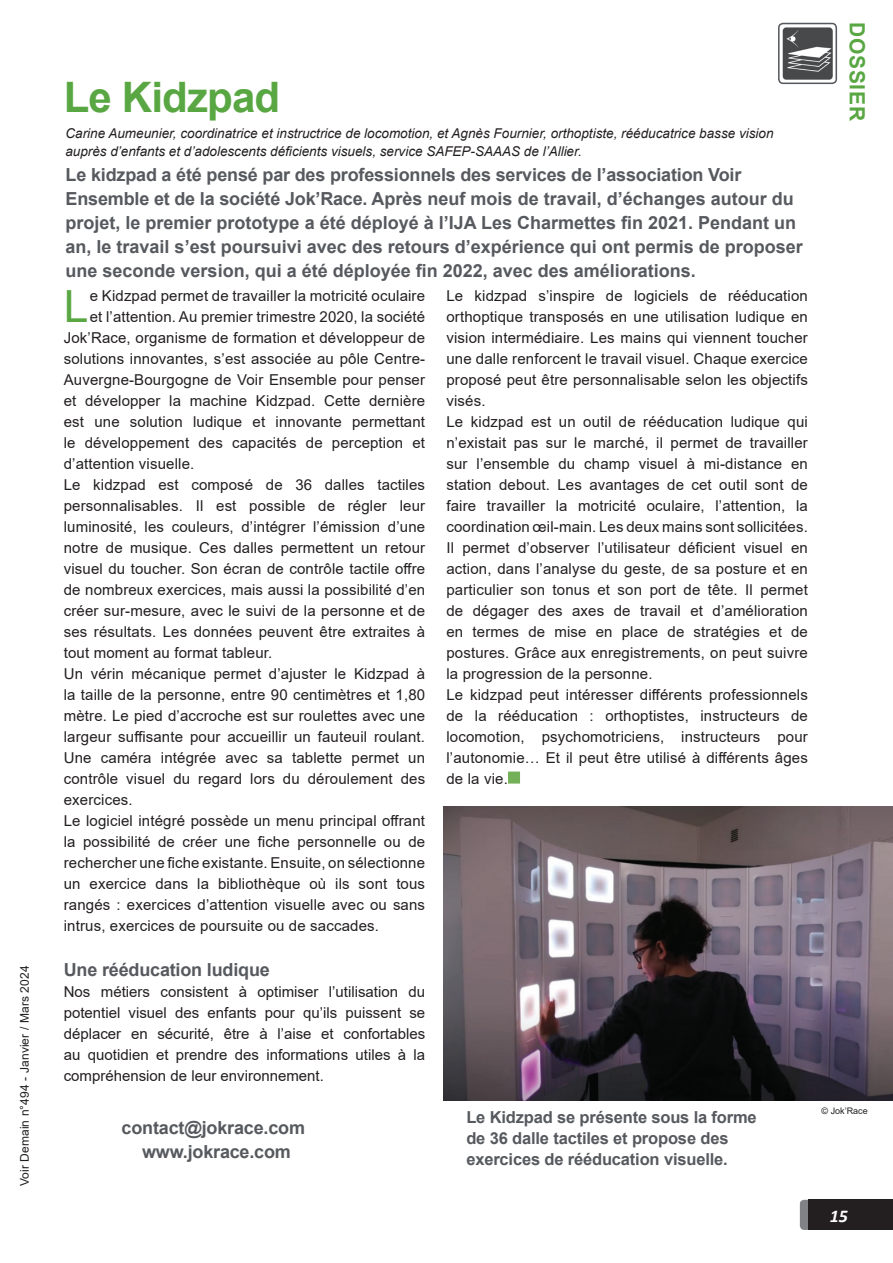
<style>
.page{position:relative;width:893px;height:1263px;background:#fff}
.page>*{position:absolute;margin:0;border:0;box-sizing:border-box;transform-origin:0 0}
.t1{font:44.4px "Arial";color:#59a743}
.t2{font:700 42px "Arial";letter-spacing:-.02em;color:#59a743}
.t3{font:700 21px "Arial";letter-spacing:.035em;color:#59a743}
.t4{font:700 18px/24px "Arial";color:#56595e}
.t5{font:italic 700 18px "Calibri";color:#fff}
.t6{font:700 16.5px/21px "Arial";letter-spacing:-.01em;color:#56595e}
.t7{font:15px/21px "Arial";letter-spacing:.01em;color:#231f20;text-align:justify}
.t8{font:italic 13.5px/18px "Arial";color:#231f20}
.t9{font:12px "Arial";letter-spacing:.01em;color:#231f20}
.t10{font:9px "Arial";color:#231f20}
</style>
<div class="page">
<svg style="left:800px;top:1200px;width:9px;height:30px"></svg>
<div style="left:809px;top:1200px;width:84px;height:30px;background:#231f20"></div>
<img style="left:782px;top:27px;width:51px;height:53px">
<div style="left:778px;top:23px;width:59px;height:61px;border:2px solid #56595e;border-radius:4px"></div>
<img style="left:443px;top:806px;width:450px;height:294px">
<div style="left:508px;top:771px;width:12px;height:12px;background:#74b057;border:1px solid #74b057"></div>
<p class="t9" style="left:16px;top:1186px;width:222px;rotate:-90deg">Voir Demain n°494 - Janvier / Mars 2024</p>
<h2 class="t2" style="left:64px;top:67px;width:218px">Le Kidzpad</h2>
<p class="t8" style="left:65px;top:124px;width:710px">Carine Aumeunier, coordinatrice et instructrice de locomotion, et Agnès Fournier, orthoptiste, rééducatrice basse vision auprès d’enfants et d’adolescents déficients visuels, service SAFEP-SAAAS de l’Allier.</p>
<p class="t4" style="left:66px;top:163px;width:739px">Le kidzpad a été pensé par des professionnels des services de l’association Voir Ensemble et de la société Jok’Race. Après neuf mois de travail, d’échanges autour du projet, le premier prototype a été déployé à l’IJA Les Charmettes fin 2021. Pendant un an, le travail s’est poursuivi avec des retours d’expérience qui ont permis de proposer une seconde version, qui a été déployée fin 2022, avec des améliorations.</p>
<h1 class="t1" style="left:64px;top:275px;width:26px">L</h1>
<p class="t7" style="left:90px;top:285px;width:337px">e Kidzpad permet de travailler la motricité oculaire</p>
<p class="t7" style="left:446px;top:285px;width:363px;text-align:left">Le kidzpad s’inspire de logiciels de rééducation orthoptique transposés en une utilisation ludique en vision intermédiaire. Les mains qui viennent toucher une dalle renforcent le travail visuel. Chaque exercice proposé peut être personnalisable selon les objectifs visés.<br>Le kidzpad est un outil de rééducation ludique qui n’existait pas sur le marché, il permet de travailler sur l’ensemble du champ visuel à mi-distance en station debout. Les avantages de cet outil sont de faire travailler la motricité oculaire, l’attention, la coordination œil-main. Les deux mains sont sollicitées.<br>Il permet d’observer l’utilisateur déficient visuel en action, dans l’analyse du geste, de sa posture et en particulier son tonus et son port de tête. Il permet de dégager des axes de travail et d’amélioration en termes de mise en place de stratégies et de postures. Grâce aux enregistrements, on peut suivre la progression de la personne.<br>Le kidzpad peut intéresser différents professionnels de la rééducation : orthoptistes, instructeurs de locomotion, psychomotriciens, instructeurs pour l’autonomie… Et il peut être utilisé à différents âges de la vie.</p>
<p class="t7" style="left:90px;top:306px;width:337px">et l’attention. Au premier trimestre 2020, la société</p>
<p class="t7" style="left:64px;top:327px;width:363px">Jok’Race, organisme de formation et développeur de</p>
<p class="t7" style="left:64px;top:348px;width:363px">solutions innovantes, s’est associée au pôle Centre-</p>
<p class="t7" style="left:64px;top:369px;width:363px">Auvergne-Bourgogne de Voir Ensemble pour penser</p>
<p class="t7" style="left:64px;top:390px;width:363px">et développer la machine Kidzpad. Cette dernière</p>
<p class="t7" style="left:64px;top:411px;width:363px">est une solution ludique et innovante permettant</p>
<p class="t7" style="left:64px;top:432px;width:363px">le développement des capacités de perception et</p>
<p class="t7" style="left:64px;top:453px;width:132px">d’attention visuelle.</p>
<p class="t7" style="left:64px;top:474px;width:363px">Le kidzpad est composé de 36 dalles tactiles</p>
<p class="t7" style="left:64px;top:495px;width:363px">personnalisables. Il est possible de régler leur</p>
<p class="t7" style="left:64px;top:516px;width:363px">luminosité, les couleurs, d’intégrer l’émission d’une</p>
<p class="t7" style="left:64px;top:537px;width:363px">notre de musique. Ces dalles permettent un retour</p>
<p class="t7" style="left:64px;top:558px;width:363px">visuel du toucher. Son écran de contrôle tactile offre</p>
<p class="t7" style="left:64px;top:579px;width:363px">de nombreux exercices, mais aussi la possibilité d’en</p>
<p class="t7" style="left:64px;top:600px;width:363px">créer sur-mesure, avec le suivi de la personne et de</p>
<p class="t7" style="left:64px;top:621px;width:363px">ses résultats. Les données peuvent être extraites à</p>
<p class="t7" style="left:64px;top:642px;width:210px">tout moment au format tableur.</p>
<p class="t7" style="left:64px;top:663px;width:363px">Un vérin mécanique permet d’ajuster le Kidzpad à</p>
<p class="t7" style="left:64px;top:684px;width:363px">la taille de la personne, entre 90 centimètres et 1,80</p>
<p class="t7" style="left:64px;top:705px;width:363px">mètre. Le pied d’accroche est sur roulettes avec une</p>
<p class="t7" style="left:64px;top:726px;width:363px">largeur suffisante pour accueillir un fauteuil roulant.</p>
<p class="t7" style="left:64px;top:747px;width:363px">Une caméra intégrée avec sa tablette permet un</p>
<p class="t7" style="left:64px;top:768px;width:363px">contrôle visuel du regard lors du déroulement des</p>
<p class="t7" style="left:64px;top:789px;width:70px">exercices.</p>
<p class="t7" style="left:64px;top:810px;width:363px">Le logiciel intégré possède un menu principal offrant</p>
<p class="t7" style="left:64px;top:831px;width:363px">la possibilité de créer une fiche personnelle ou de</p>
<p class="t7" style="left:64px;top:852px;width:363px">rechercher une fiche existante. Ensuite, on sélectionne</p>
<p class="t7" style="left:64px;top:873px;width:363px">un exercice dans la bibliothèque où ils sont tous</p>
<p class="t7" style="left:64px;top:894px;width:363px">rangés : exercices d’attention visuelle avec ou sans</p>
<p class="t7" style="left:64px;top:915px;width:317px">intrus, exercices de poursuite ou de saccades.</p>
<p class="t4" style="left:64px;top:957px;width:208px">Une rééducation ludique</p>
<p class="t7" style="left:64px;top:981px;width:363px">Nos métiers consistent à optimiser l’utilisation du potentiel visuel des enfants pour qu’ils puissent se déplacer en sécurité, être à l’aise et confortables au quotidien et prendre des informations utiles à la compréhension de leur environnement.</p>
<p class="t4" style="left:122px;top:1116px;width:185px;text-align:center">contact@jokrace.com www.jokrace.com</p>
<p class="t6" style="left:466px;top:1107px;width:292px">Le Kidzpad se présente sous la forme de 36 dalle tactiles et propose des exercices de rééducation visuelle.</p>
<h3 class="t3" style="left:872px;top:22px;width:100px;rotate:90deg">Dossier</h3>
<p class="t10" style="left:822px;top:1104px;width:48px">© Jok’Race</p>
<p class="t5" style="left:830px;top:1203px;width:20px">15</p>
</div>
